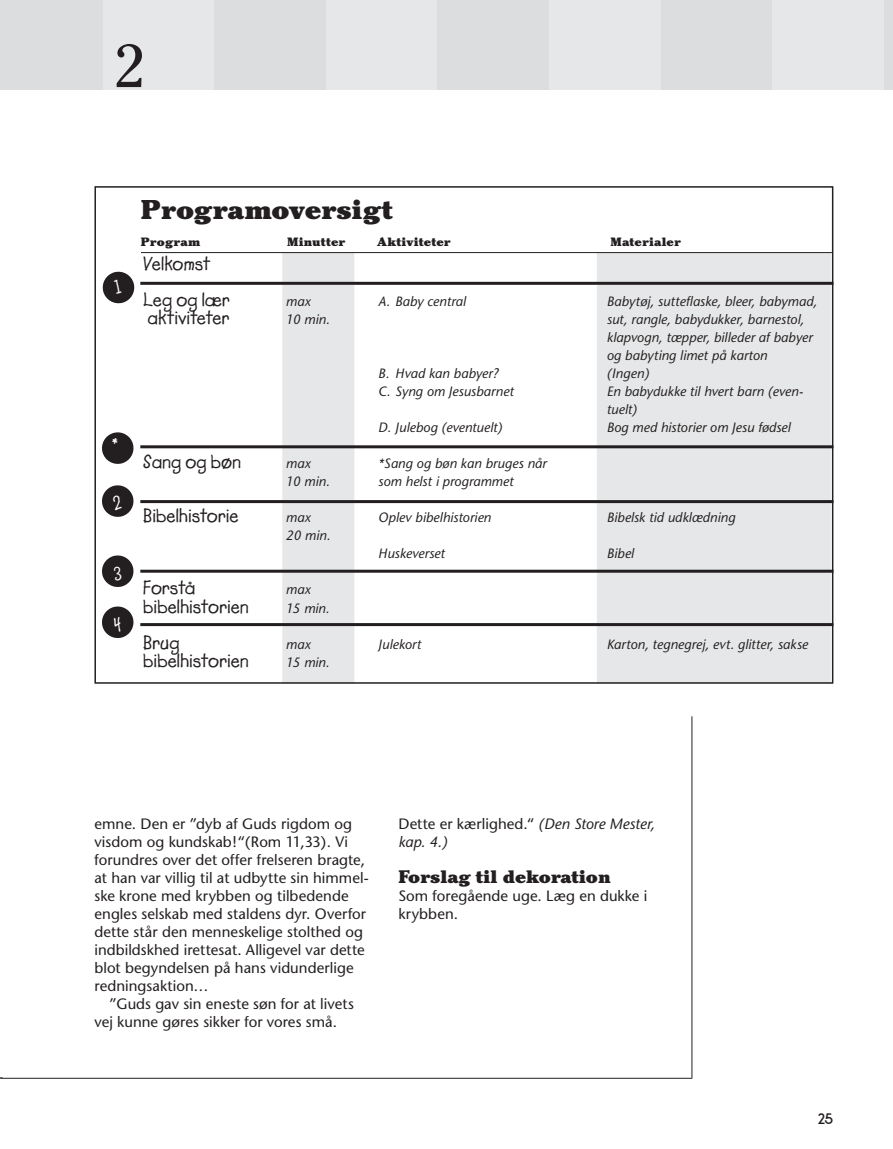
<style>
.page{position:relative;width:893px;height:1149px;background:#fff}
.page>*{position:absolute;margin:0;border:0;box-sizing:border-box;transform-origin:0 0}
.t1{font:60px "Cheltenham";color:#231f20}
.t2{font:900 27px "Cheltenham";letter-spacing:-.005em;color:#231f20}
.t3{font:700 19.5px/18px "Lemonade";letter-spacing:-.005em;color:#231f20}
.t4{font:900 18px "Cheltenham";color:#231f20}
.t5{font:15px/18px "Stone Sans";color:#231f20}
.t6{font:italic 15px/18px "Stone Sans";color:#231f20}
.t7{font:700 15px "JM New Garden";color:#231f20}
.t8{font:italic 13.5px/18px "Stone Sans";color:#231f20}
.t9{font:900 12px "Cheltenham";letter-spacing:.01em;color:#231f20}
.s1{font-style:normal}
</style>
<div class="page">
<div style="left:0;top:0;width:103px;height:90px;background:#dcddde"></div>
<div style="left:103px;top:0;width:112px;height:90px;background:#e6e7e8"></div>
<div style="left:215px;top:0;width:111px;height:90px;background:#dcddde"></div>
<div style="left:326px;top:0;width:112px;height:90px;background:#e6e7e8"></div>
<div style="left:438px;top:0;width:111px;height:90px;background:#dcddde"></div>
<div style="left:549px;top:0;width:112px;height:90px;background:#e6e7e8"></div>
<div style="left:661px;top:0;width:111px;height:90px;background:#dcddde"></div>
<div style="left:772px;top:0;width:112px;height:90px;background:#e6e7e8"></div>
<div style="left:884px;top:0;width:9px;height:90px;background:#dcddde"></div>
<hr style="left:0;top:1077px;width:692px;height:1px;background:#231f20">
<hr style="left:692px;top:716px;width:1px;height:362px;background:#231f20">
<div style="left:282px;top:253px;width:72px;height:430px;background:#e6e7e8"></div>
<div style="left:597px;top:253px;width:234px;height:430px;background:#e6e7e8"></div>
<hr style="left:140px;top:282px;width:693px;height:3px;background:#231f20">
<hr style="left:140px;top:623px;width:693px;height:3px;background:#231f20">
<hr style="left:140px;top:569px;width:693px;height:3px;background:#231f20">
<hr style="left:140px;top:500px;width:693px;height:3px;background:#231f20">
<hr style="left:140px;top:445px;width:693px;height:3px;background:#231f20">
<hr style="left:141px;top:252px;width:691px;height:1px;background:#231f20">
<div style="left:94px;top:186px;width:739px;height:497px;border:2px solid #231f20"></div>
<svg style="left:102px;top:271px;width:33px;height:33px"></svg>
<svg style="left:102px;top:606px;width:32px;height:32px"></svg>
<svg style="left:102px;top:555px;width:32px;height:32px"></svg>
<svg style="left:102px;top:485px;width:32px;height:32px"></svg>
<svg style="left:102px;top:432px;width:32px;height:32px"></svg>
<h1 class="t1" style="left:114px;top:44px;width:33px">2</h1>
<h2 class="t2" style="left:141px;top:200px;width:253px">Programoversigt</h2>
<p class="t9" style="left:141px;top:238px;width:61px">Program</p>
<p class="t9" style="left:287px;top:238px;width:59px">Minutter</p>
<p class="t9" style="left:377px;top:238px;width:75px">Aktiviteter</p>
<p class="t9" style="left:610px;top:238px;width:72px">Materialer</p>
<h3 class="t3" style="left:143px;top:249px;width:88px;line-height:36px">Velkomst<br>Leg og lær</h3>
<h3 class="t3" style="left:147px;top:312px;width:84px">aktiviteter</h3>
<p class="t8" style="left:286px;top:294px;width:45px">max<br>10 min.</p>
<h3 class="t3" style="left:143px;top:456px;width:99px">Sang og bøn</h3>
<h3 class="t3" style="left:143px;top:510px;width:97px">Bibelhistorie</h3>
<h3 class="t3" style="left:143px;top:582px;width:107px">Forstå bibelhistorien</h3>
<h3 class="t3" style="left:143px;top:636px;width:107px">Brug bibelhistorien</h3>
<p class="t8" style="left:286px;top:456px;width:45px">max<br>10 min.</p>
<p class="t8" style="left:286px;top:510px;width:46px">max<br>20 min.</p>
<p class="t8" style="left:286px;top:582px;width:45px">max<br>15 min.</p>
<p class="t8" style="left:286px;top:636px;width:45px">max<br>15 min.</p>
<p class="t8" style="left:378px;top:294px;width:89px">A. Baby central</p>
<p class="t8" style="left:378px;top:366px;width:137px">B. Hvad kan babyer?<br>C. Syng om Jesusbarnet</p>
<p class="t8" style="left:378px;top:420px;width:125px">D. Julebog (eventuelt)</p>
<p class="t8" style="left:378px;top:456px;width:170px">*Sang og bøn kan bruges når som helst i programmet</p>
<p class="t8" style="left:378px;top:510px;width:114px">Oplev bibelhistorien</p>
<p class="t8" style="left:378px;top:546px;width:68px">Huskeverset</p>
<p class="t8" style="left:378px;top:636px;width:45px">Julekort</p>
<p class="t8" style="left:607px;top:294px;width:212px">Babytøj, sutteflaske, bleer, babymad, sut, rangle, babydukker, barnestol, klapvogn, tæpper, billeder af babyer og babyting limet på karton<br>(Ingen)<br>En babydukke til hvert barn (even&shy;tuelt)<br>Bog med historier om Jesu fødsel</p>
<p class="t8" style="left:607px;top:510px;width:130px">Bibelsk tid udklædning</p>
<p class="t8" style="left:607px;top:546px;width:29px">Bibel</p>
<p class="t8" style="left:607px;top:636px;width:203px">Karton, tegnegrej, evt. glitter, sakse</p>
<p class="t5" style="left:94px;top:815px;width:276px">emne. Den er ”dyb af Guds rigdom og visdom og kundskab!“(Rom 11,33). Vi forundres over det offer frelseren bragte, at han var villig til at udbytte sin himmel&shy;ske krone med krybben og tilbedende engles selskab med staldens dyr. Overfor dette står den menneskelige stolthed og indbildskhed irettesat. Alligevel var dette blot begyndelsen på hans vidunderlige redningsaktion…</p>
<p class="t5" style="left:94px;top:995px;width:261px;text-indent:15px">”Guds gav sin eneste søn for at livets vej kunne gøres sikker for vores små.</p>
<p class="t6" style="left:398px;top:815px;width:258px"><span class="s1">Dette er kærlighed.“</span> (Den Store Mester, kap. 4.)</p>
<h3 class="t4" style="left:398px;top:869px;width:214px">Forslag til dekoration</h3>
<p class="t5" style="left:398px;top:887px;width:250px">Som foregående uge. Læg en dukke i krybben.</p>
<p class="t7" style="left:817px;top:1113px;width:17px">25</p>
</div>
